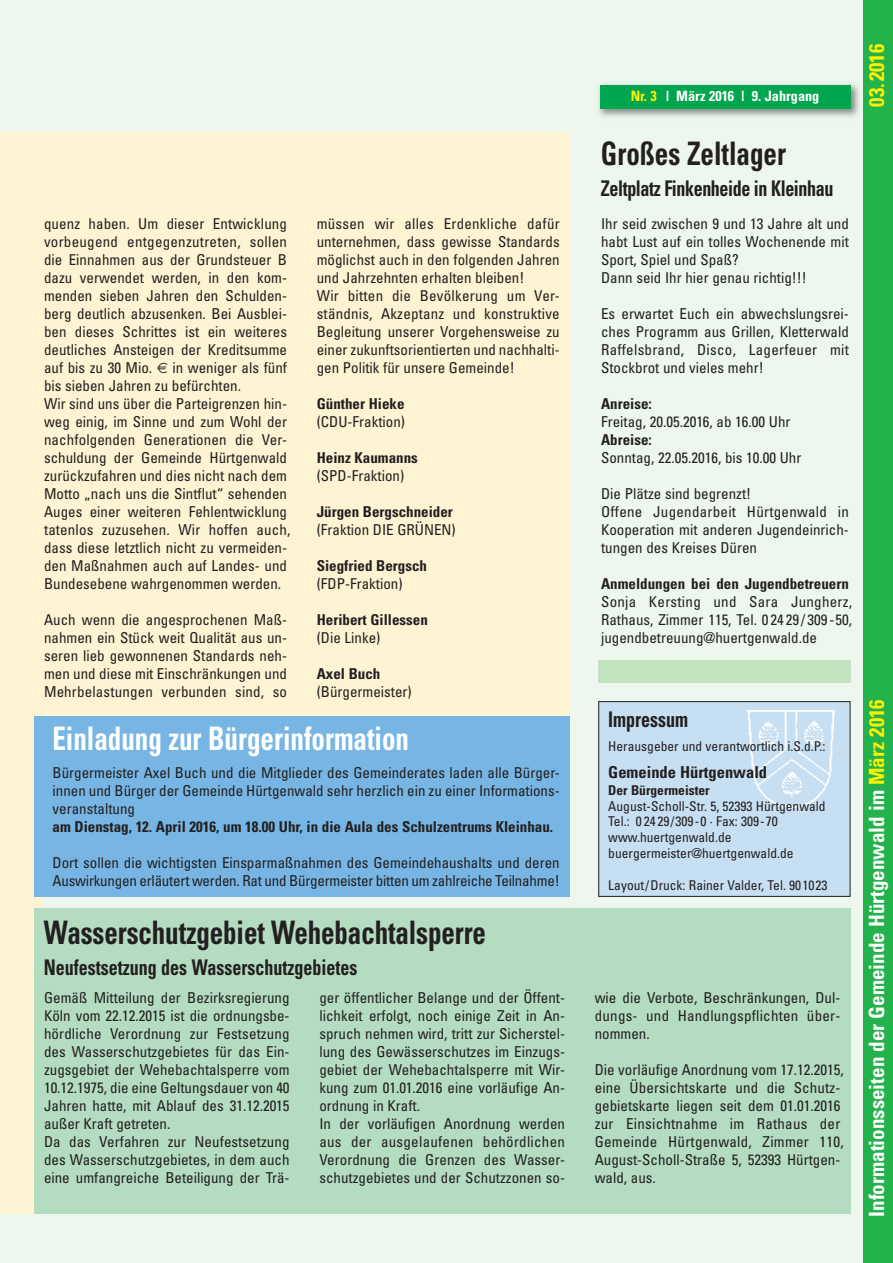
<style>
.page{position:relative;width:893px;height:1263px;background:#edf7ed}
.page>*{position:absolute;margin:0;border:0;box-sizing:border-box;transform-origin:0 0}
.t1{font:700 condensed 32.4px "Univers";letter-spacing:-.005em;color:#231f20;scale:.83 1}
.t2{font:700 condensed 32.4px "Univers";color:#fff;scale:.83 1}
.t3{font:700 condensed 21.6px "Univers";color:#231f20;scale:.83 1}
.t4{font:700 condensed 21.6px "Univers";letter-spacing:-.02em;color:#231f20;scale:.83 1}
.t5{font:700 condensed 21px "Univers";color:#fff}
.t6{font:700 condensed 21px "Univers";color:#fff101}
.t7{font:700 condensed 16.5px "Univers";color:#231f20}
.t8{font:condensed 15px/18px "Univers";color:#231f20}
.t9{font:700 condensed 15px "Univers";color:#231f20}
.t10{font:700 condensed 14.25px "Univers";color:#fff}
.t11{font:condensed 13.5px/15.8px "Univers";color:#231f20}
.t12{font:700 condensed 13.5px "Univers";color:#231f20}
.s1{color:#fff101}
</style>
<div class="page">
<div style="left:0;top:132px;width:43px;height:1082px;background:#fef3d2"></div>
<div style="left:0;top:132px;width:570px;height:591px;background:#fef3d2"></div>
<div style="left:34px;top:717px;width:536px;height:180px;background:#77b6e4"></div>
<div style="left:34px;top:908px;width:816px;height:306px;background:#b3dcc0"></div>
<img style="left:599px;top:84px;width:260px;height:33px">
<div style="left:600px;top:85px;width:250px;height:23px;background:#00a54f"></div>
<div style="left:863px;top:0;width:30px;height:1263px;background:#23b24b"></div>
<div style="left:599px;top:702px;width:251px;height:194px;background:#c7dff2"></div>
<div style="left:598px;top:701px;width:252px;height:196px;border:1px solid #231f20"></div>
<img style="left:747px;top:710px;width:88px;height:98px">
<div style="left:598px;top:660px;width:252px;height:23px;background:#c3e2c0"></div>
<p class="t10" style="left:631px;top:91px;width:190px"><span class="s1">Nr. 3</span> | März 2016 | 9. Jahrgang</p>
<h1 class="t1" style="left:601px;top:142px;width:224px">Großes Zeltlager</h1>
<p class="t8" style="left:44px;top:216px;width:244px;text-align:justify">quenz haben. Um dieser Entwicklung vorbeugend entgegenzutreten, sollen die Einnahmen aus der Grundsteuer B dazu verwendet werden, in den kom&shy;menden sieben Jahren den Schulden&shy;berg deutlich abzusenken. Bei Ausblei&shy;ben dieses Schrittes ist ein weiteres deutliches Ansteigen der Kreditsumme auf bis zu 30 Mio.</p>
<p class="t8" style="left:44px;top:360px;width:248px;text-indent:129px">in weniger als fünf bis sieben Jahren zu befürchten.<br>Wir sind uns über die Parteigrenzen hin&shy;weg einig, im Sinne und zum Wohl der nachfolgenden Generationen die Ver&shy;schuldung der Gemeinde Hürtgenwald zurückzufahren und dies nicht nach dem Motto „nach uns die Sintflut“ sehenden Auges einer weiteren Fehlentwicklung tatenlos zuzusehen. Wir hoffen auch, dass diese letztlich nicht zu vermeiden&shy;den Maßnahmen auch auf Landes- und Bundesebene wahrgenommen werden.</p>
<p class="t8" style="left:44px;top:612px;width:244px;text-align:justify">Auch wenn die angesprochenen Maß&shy;nahmen ein Stück weit Qualität aus un&shy;seren lieb gewonnenen Standards neh&shy;men und diese mit Einschränkungen und Mehrbelastungen verbunden sind, so</p>
<p class="t8" style="left:317px;top:216px;width:244px">müssen wir alles Erdenkliche dafür unternehmen, dass gewisse Standards möglichst auch in den folgenden Jahren und Jahrzehnten erhalten bleiben!<br>Wir bitten die Bevölkerung um Ver&shy;ständnis, Akzeptanz und konstruktive Begleitung unserer Vorgehensweise zu einer zukunftsorientierten und nachhalti&shy;gen Politik für unsere Gemeinde!</p>
<p class="t9" style="left:317px;top:398px;width:89px">Günther Hieke</p>
<p class="t8" style="left:317px;top:414px;width:90px">(CDU-Fraktion)</p>
<p class="t9" style="left:317px;top:452px;width:103px">Heinz Kaumanns</p>
<p class="t8" style="left:317px;top:468px;width:89px">(SPD-Fraktion)</p>
<p class="t9" style="left:317px;top:506px;width:138px">Jürgen Bergschneider</p>
<p class="t8" style="left:317px;top:522px;width:140px">(Fraktion DIE GRÜNEN)</p>
<p class="t9" style="left:317px;top:560px;width:112px">Siegfried Bergsch</p>
<p class="t8" style="left:317px;top:576px;width:87px">(FDP-Fraktion)</p>
<p class="t9" style="left:317px;top:614px;width:113px">Heribert Gillessen</p>
<p class="t8" style="left:317px;top:630px;width:65px">(Die Linke)</p>
<p class="t9" style="left:317px;top:668px;width:65px">Axel Buch</p>
<p class="t8" style="left:317px;top:684px;width:96px">(Bürgermeister)</p>
<h1 class="t2" style="left:52px;top:726px;width:431px">Einladung zur Bürgerinformation</h1>
<p class="t8" style="left:53px;top:765px;width:509px;text-align:justify">Bürgermeister Axel Buch und die Mitglieder des Gemeinderates laden alle Bürger&shy;innen und Bürger der Gemeinde Hürtgenwald sehr herzlich ein zu einer Informations&shy;veranstaltung</p>
<p class="t9" style="left:53px;top:821px;width:502px">am Dienstag, 12. April 2016, um 18.00 Uhr, in die Aula des Schulzentrums Kleinhau.</p>
<p class="t8" style="left:53px;top:855px;width:509px">Dort sollen die wichtigsten Einsparmaßnahmen des Gemeindehaushalts und deren<br>Auswirkungen erläutert werden. Rat und Bürgermeister bitten um zahlreiche Teilnahme!</p>
<h1 class="t1" style="left:44px;top:921px;width:534px">Wasserschutzgebiet Wehebachtalsperre</h1>
<h2 class="t3" style="left:44px;top:959px;width:379px">Neufestsetzung des Wasserschutzgebietes</h2>
<h2 class="t4" style="left:601px;top:181px;width:281px">Zeltplatz Finkenheide in Kleinhau</h2>
<p class="t8" style="left:601px;top:216px;width:249px">Ihr seid zwischen 9 und 13 Jahre alt und habt Lust auf ein tolles Wochenende mit Sport, Spiel und Spaß?<br>Dann seid Ihr hier genau richtig!!!</p>
<p class="t8" style="left:601px;top:306px;width:249px;text-align:justify">Es erwartet Euch ein abwechslungsrei&shy;ches Programm aus Grillen, Kletterwald Raffelsbrand, Disco, Lagerfeuer mit Stockbrot und vieles mehr!</p>
<p class="t9" style="left:601px;top:398px;width:52px">Anreise:</p>
<p class="t8" style="left:601px;top:414px;width:191px">Freitag, 20.05.2016, ab 16.00 Uhr</p>
<p class="t9" style="left:601px;top:434px;width:52px">Abreise:</p>
<p class="t8" style="left:601px;top:450px;width:202px">Sonntag, 22.05.2016, bis 10.00 Uhr</p>
<p class="t8" style="left:601px;top:486px;width:249px">Die Plätze sind begrenzt!<br>Offene Jugendarbeit Hürtgenwald in<br>Kooperation mit anderen Jugendeinrich&shy;tungen des Kreises Düren</p>
<p class="t9" style="left:601px;top:578px;width:249px">Anmeldungen bei den Jugendbetreuern</p>
<p class="t8" style="left:601px;top:594px;width:253px;text-align:justify">Sonja Kersting und Sara Jungherz, Rathaus, Zimmer 115, Tel. 0 24 29 / 309-50, jugendbetreuung@huertgenwald.de</p>
<h2 class="t3" style="left:608px;top:711px;width:98px">Impressum</h2>
<p class="t11" style="left:608px;top:740px;width:219px">Herausgeber und verantwortlich i.S.d.P.:</p>
<p class="t7" style="left:608px;top:766px;width:160px">Gemeinde Hürtgenwald</p>
<p class="t12" style="left:608px;top:785px;width:103px">Der Bürgermeister</p>
<p class="t11" style="left:608px;top:799px;width:219px">August-Scholl-Str. 5, 52393 Hürtgenwald Tel.: 0 24 29/309-0 · Fax: 309-70 www.huertgenwald.de buergermeister@huertgenwald.de</p>
<p class="t11" style="left:608px;top:878px;width:221px">Layout/Druck: Rainer Valder, Tel. 901023</p>
<p class="t8" style="left:44px;top:990px;width:247px">Gemäß Mitteilung der Bezirksregierung Köln vom 22.12.2015 ist die ordnungsbe&shy;hördliche Verordnung zur Festsetzung des Wasserschutzgebietes für das Ein&shy;zugsgebiet der Wehebachtalsperre vom 10.12.1975, die eine Geltungsdauer von 40<br>Jahren hatte, mit Ablauf des 31.12.2015 außer Kraft getreten.<br>Da das Verfahren zur Neufestsetzung des Wasserschutzgebietes, in dem auch eine umfangreiche Beteiligung der Trä-</p>
<p class="t8" style="left:319px;top:990px;width:247px">ger öffentlicher Belange und der Öffent&shy;lichkeit erfolgt, noch einige Zeit in An&shy;spruch nehmen wird, tritt zur Sicherstel&shy;lung des Gewässerschutzes im Einzugs&shy;gebiet der Wehebachtalsperre mit Wir&shy;kung zum 01.01.2016 eine vorläufige An&shy;ordnung in Kraft.<br>In der vorläufigen Anordnung werden aus der ausgelaufenen behördlichen Verordnung die Grenzen des Wasser&shy;schutzgebietes und der Schutzzonen so-</p>
<p class="t8" style="left:595px;top:990px;width:247px;text-align:justify">wie die Verbote, Beschränkungen, Dul&shy;dungs- und Handlungspflichten über&shy;nommen.</p>
<p class="t8" style="left:595px;top:1062px;width:250px">Die vorläufige Anordnung vom 17.12.2015, eine Übersichtskarte und die Schutz&shy;gebietskarte liegen seit dem 01.01.2016 zur Einsichtnahme im Rathaus der Gemeinde Hürtgenwald, Zimmer 110, August-Scholl-Straße 5, 52393 Hürtgen&shy;wald, aus.</p>
<h3 class="t6" style="left:869px;top:107px;width:64px;rotate:-90deg">03.2016</h3>
<h3 class="t5" style="left:869px;top:1217px;width:519px;rotate:-90deg">Informationsseiten der Gemeinde Hürtgenwald im <span class="s1">März 2016</span></h3>
</div>
